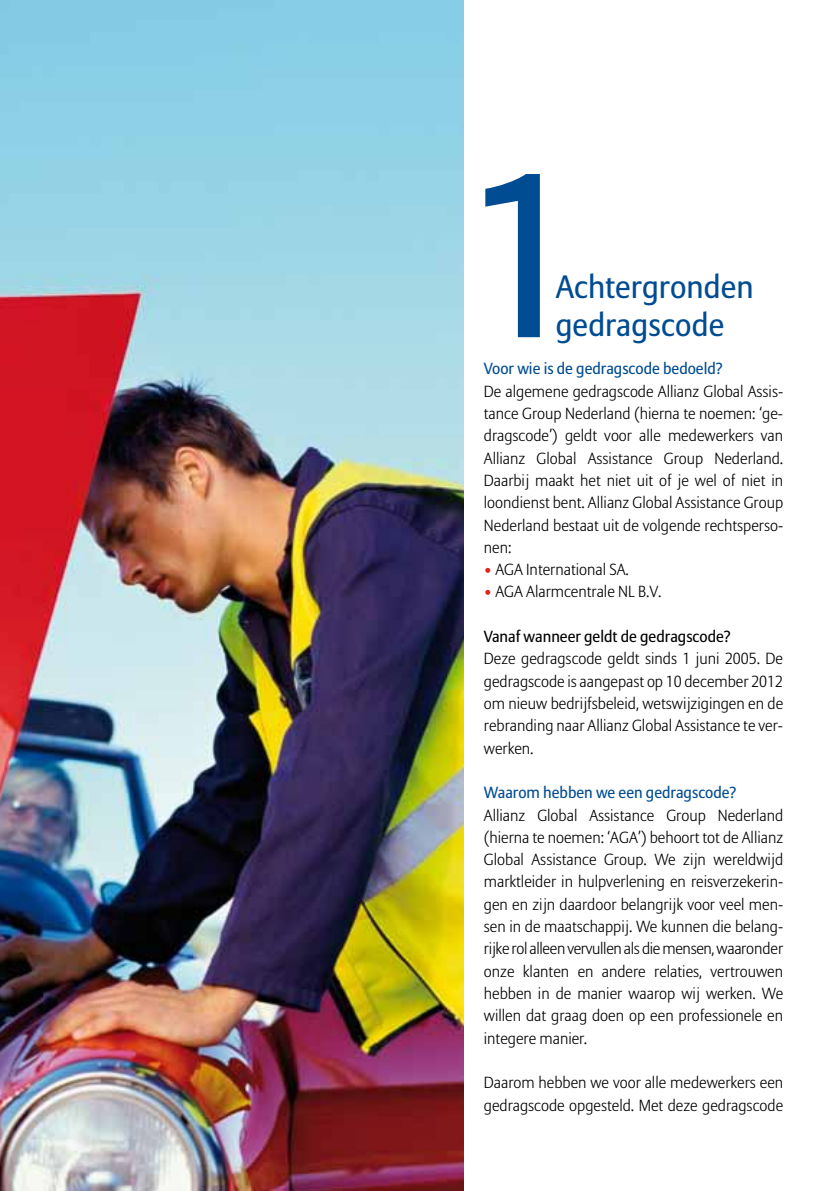
<style>
.page{position:relative;width:840px;height:1191px;background:#fff}
.page>*{position:absolute;margin:0;border:0;box-sizing:border-box;transform-origin:0 0}
.t1{font:231.4px "Allianz Sans";color:#004c93}
.t2{font:32px "Allianz Sans";letter-spacing:.005em;color:#004c93}
.t3{font:300 16px/22.4px "Allianz Sans";color:#000;text-align:justify}
.t4{font:16px "Allianz Sans";color:#004c93}
.t5{font:16px "Allianz Sans";color:#000}
.s1{color:#e32119}
</style>
<div class="page">
<img style="left:0;top:0;width:463px;height:1191px">
<h1 class="t1" style="left:463px;top:116px;width:121px">1</h1>
<h2 class="t2" style="left:555px;top:268px;width:199px">Achtergronden</h2>
<h2 class="t2" style="left:555px;top:306px;width:170px">gedragscode</h2>
<p class="t4" style="left:483px;top:359px;width:240px">Voor wie is de gedragscode bedoeld?</p>
<p class="t3" style="left:483px;top:379px;width:301px">De algemene gedragscode Allianz Global Assis&shy;tance Group Nederland (hierna te noemen: ‘ge&shy;dragscode’) geldt voor alle medewerkers van Allianz Global Assistance Group Nederland.<br>Daarbij maakt het niet uit of je wel of niet in loondienst bent. Allianz Global Assistance Group Nederland bestaat uit de volgende rechtsperso&shy;nen:</p>
<p class="t3" style="left:483px;top:558px;width:146px"><span class="s1">•</span> AGA International SA.</p>
<p class="t3" style="left:483px;top:580px;width:179px"><span class="s1">•</span> AGA Alarmcentrale NL B.V.</p>
<p class="t5" style="left:483px;top:627px;width:248px">Vanaf wanneer geldt de gedragscode?</p>
<p class="t3" style="left:483px;top:647px;width:301px">Deze gedragscode geldt sinds 1 juni 2005. De gedragscode is aangepast op 10 december 2012 om nieuw bedrijfsbeleid, wetswijzigingen en de rebranding naar Allianz Global Assistance te ver&shy;werken.</p>
<p class="t4" style="left:483px;top:783px;width:254px">Waarom hebben we een gedragscode?</p>
<p class="t3" style="left:483px;top:803px;width:301px">Allianz Global Assistance Group Nederland (hierna te noemen: ‘AGA’) behoort tot de Allianz Global Assistance Group. We zijn wereldwijd marktleider in hulpverlening en reisverzekerin&shy;gen en zijn daardoor belangrijk voor veel men&shy;sen in de maatschappij. We kunnen die belang&shy;rijke rol alleen vervullen als die mensen, waaronder onze klanten en andere relaties, vertrouwen hebben in de manier waarop wij werken. We willen dat graag doen op een professionele en integere manier.</p>
<p class="t3" style="left:483px;top:1071px;width:301px">Daarom hebben we voor alle medewerkers een gedragscode opgesteld. Met deze gedragscode</p>
</div>
